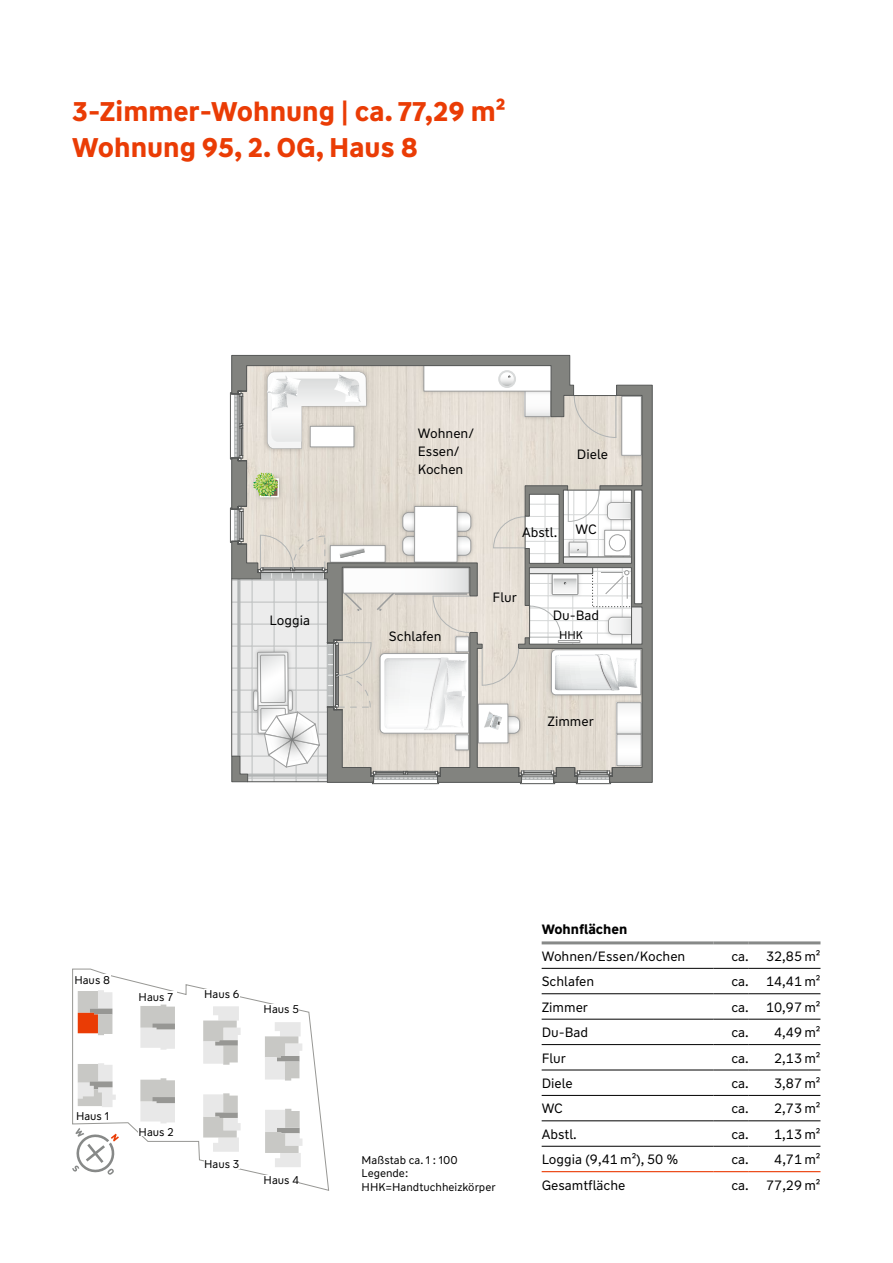
<style>
.page{position:relative;width:893px;height:1263px;background:#fff}
.page>*{position:absolute;margin:0;border:0;box-sizing:border-box;transform-origin:0 0}
.t1{font:700 27px/36px "WW Type";color:#ea3c05}
.t2{font:13.5px/18px "WW Type";color:#000}
.t3{font:700 13.5px "WW Type";color:#000}
.t4{font:11.25px/13.5px "WW Type";color:#000}
</style>
<div class="page">
<svg style="left:72px;top:968px;width:257px;height:223px"></svg>
<svg style="left:265px;top:1109px;width:37px;height:58px;background:#dbdbda"></svg>
<svg style="left:203px;top:1093px;width:38px;height:59px"></svg>
<svg style="left:203px;top:1006px;width:38px;height:59px"></svg>
<svg style="left:265px;top:1022px;width:37px;height:58px;background:#dbdbda"></svg>
<svg style="left:140px;top:1078px;width:35px;height:45px;background:#d5d5d4"></svg>
<svg style="left:140px;top:1004px;width:35px;height:46px;background:#d6d6d5"></svg>
<svg style="left:78px;top:990px;width:34px;height:45px;background:#d5a797"></svg>
<svg style="left:78px;top:1063px;width:38px;height:44px;background:#d8d8d6"></svg>
<hr style="left:542px;top:968px;width:172px;height:1px;background:#000">
<hr style="left:714px;top:968px;width:34px;height:1px;background:#000">
<hr style="left:748px;top:968px;width:72px;height:1px;background:#000">
<hr style="left:542px;top:993px;width:172px;height:1px;background:#000">
<hr style="left:714px;top:993px;width:34px;height:1px;background:#000">
<hr style="left:748px;top:993px;width:72px;height:1px;background:#000">
<hr style="left:542px;top:1019px;width:172px;height:1px;background:#000">
<hr style="left:714px;top:1019px;width:34px;height:1px;background:#000">
<hr style="left:748px;top:1019px;width:72px;height:1px;background:#000">
<hr style="left:542px;top:1044px;width:172px;height:1px;background:#000">
<hr style="left:714px;top:1044px;width:34px;height:1px;background:#000">
<hr style="left:748px;top:1044px;width:72px;height:1px;background:#000">
<hr style="left:542px;top:1070px;width:172px;height:1px;background:#000">
<hr style="left:714px;top:1070px;width:34px;height:1px;background:#000">
<hr style="left:748px;top:1070px;width:72px;height:1px;background:#000">
<hr style="left:542px;top:1095px;width:172px;height:1px;background:#000">
<hr style="left:714px;top:1095px;width:34px;height:1px;background:#000">
<hr style="left:748px;top:1095px;width:72px;height:1px;background:#000">
<hr style="left:542px;top:1120px;width:172px;height:1px;background:#000">
<hr style="left:714px;top:1120px;width:34px;height:1px;background:#000">
<hr style="left:748px;top:1120px;width:72px;height:1px;background:#000">
<hr style="left:542px;top:1146px;width:172px;height:1px;background:#000">
<hr style="left:714px;top:1146px;width:34px;height:1px;background:#000">
<hr style="left:748px;top:1146px;width:72px;height:1px;background:#000">
<hr style="left:542px;top:941px;width:172px;height:3px;background:#878988">
<hr style="left:714px;top:941px;width:34px;height:3px;background:#878988">
<hr style="left:748px;top:941px;width:72px;height:3px;background:#878988">
<hr style="left:542px;top:1171px;width:172px;height:1px;background:#ea3c05">
<hr style="left:714px;top:1171px;width:34px;height:1px;background:#ea3c05">
<hr style="left:748px;top:1171px;width:72px;height:1px;background:#ea3c05">
<div style="left:76px;top:1111px;width:33px;height:8px;background:#fff"></div>
<div style="left:74px;top:974px;width:37px;height:10px;background:#fff"></div>
<div style="left:139px;top:1127px;width:35px;height:9px;background:#fff"></div>
<div style="left:139px;top:991px;width:38px;height:10px;background:#fff"></div>
<div style="left:204px;top:1159px;width:36px;height:9px;background:#fff"></div>
<div style="left:204px;top:989px;width:36px;height:9px;background:#fff"></div>
<div style="left:264px;top:1175px;width:35px;height:9px;background:#fff"></div>
<div style="left:264px;top:1004px;width:35px;height:8px;background:#fff"></div>
<svg style="left:642px;top:385px;width:11px;height:398px;background:#7d7e7b"></svg>
<svg style="left:230px;top:355px;width:412px;height:429px"></svg>
<hr style="left:573px;top:395px;width:44px;height:1px;background:#555756">
<hr style="left:567px;top:490px;width:33px;height:1px;background:#555756">
<hr style="left:529px;top:605px;width:1px;height:33px;background:#555756">
<hr style="left:525px;top:516px;width:1px;height:33px;background:#555756">
<h1 class="t1" style="left:72px;top:94px;width:435px">3-Zimmer-Wohnung | ca. 77,29 m²<br>Wohnung 95, 2. OG, Haus 8</h1>
<p class="t2" style="left:418px;top:424px;width:58px">Wohnen/<br>Essen/<br>Kochen</p>
<p class="t2" style="left:577px;top:446px;width:33px">Diele</p>
<p class="t2" style="left:522px;top:523px;width:37px">Abstl.</p>
<p class="t2" style="left:575px;top:520px;width:23px">WC</p>
<p class="t2" style="left:270px;top:611px;width:42px">Loggia</p>
<p class="t2" style="left:389px;top:627px;width:54px">Schlafen</p>
<p class="t2" style="left:493px;top:589px;width:26px">Flur</p>
<p class="t2" style="left:553px;top:606px;width:48px">Du-Bad</p>
<p class="t4" style="left:559px;top:628px;width:25px">HHK</p>
<p class="t2" style="left:547px;top:712px;width:48px">Zimmer</p>
<p class="t4" style="left:74px;top:973px;width:37px">Haus 8</p>
<p class="t4" style="left:139px;top:991px;width:36px">Haus 7</p>
<p class="t4" style="left:204px;top:988px;width:37px">Haus 6</p>
<p class="t4" style="left:264px;top:1002px;width:37px">Haus 5</p>
<p class="t4" style="left:76px;top:1109px;width:35px">Haus 1</p>
<p class="t4" style="left:139px;top:1125px;width:37px">Haus 2</p>
<p class="t4" style="left:204px;top:1158px;width:37px">Haus 3</p>
<p class="t4" style="left:264px;top:1174px;width:37px">Haus 4</p>
<p class="t4" style="left:362px;top:1153px;width:135px">Maßstab ca. 1 : 100<br>Legende:<br>HHK=Handtuchheizkörper</p>
<p class="t3" style="left:542px;top:921px;width:87px">Wohnflächen</p>
<p class="t2" style="left:542px;top:947px;width:145px">Wohnen/Essen/Kochen</p>
<p class="t2" style="left:731px;top:947px;width:91px">ca. 32,85 m²</p>
<p class="t2" style="left:542px;top:973px;width:54px">Schlafen</p>
<p class="t2" style="left:731px;top:973px;width:91px">ca. 14,41 m²</p>
<p class="t2" style="left:542px;top:998px;width:48px">Zimmer</p>
<p class="t2" style="left:731px;top:998px;width:91px">ca. 10,97 m²</p>
<p class="t2" style="left:542px;top:1023px;width:48px">Du-Bad</p>
<p class="t2" style="left:731px;top:1023px;width:91px">ca. 4,49 m²</p>
<p class="t2" style="left:542px;top:1049px;width:26px">Flur</p>
<p class="t2" style="left:731px;top:1049px;width:91px">ca. 2,13 m²</p>
<p class="t2" style="left:542px;top:1074px;width:33px">Diele</p>
<p class="t2" style="left:731px;top:1074px;width:91px">ca. 3,87 m²</p>
<p class="t2" style="left:542px;top:1100px;width:23px">WC</p>
<p class="t2" style="left:731px;top:1100px;width:91px">ca. 2,73 m²</p>
<p class="t2" style="left:542px;top:1125px;width:37px">Abstl.</p>
<p class="t2" style="left:731px;top:1125px;width:91px">ca. 1,13 m²</p>
<p class="t2" style="left:542px;top:1150px;width:138px">Loggia (9,41 m²), 50 %</p>
<p class="t2" style="left:731px;top:1150px;width:91px">ca. 4,71 m²</p>
<p class="t2" style="left:542px;top:1176px;width:85px">Gesamtfläche</p>
<p class="t2" style="left:731px;top:1176px;width:91px">ca. 77,29 m²</p>
</div>
